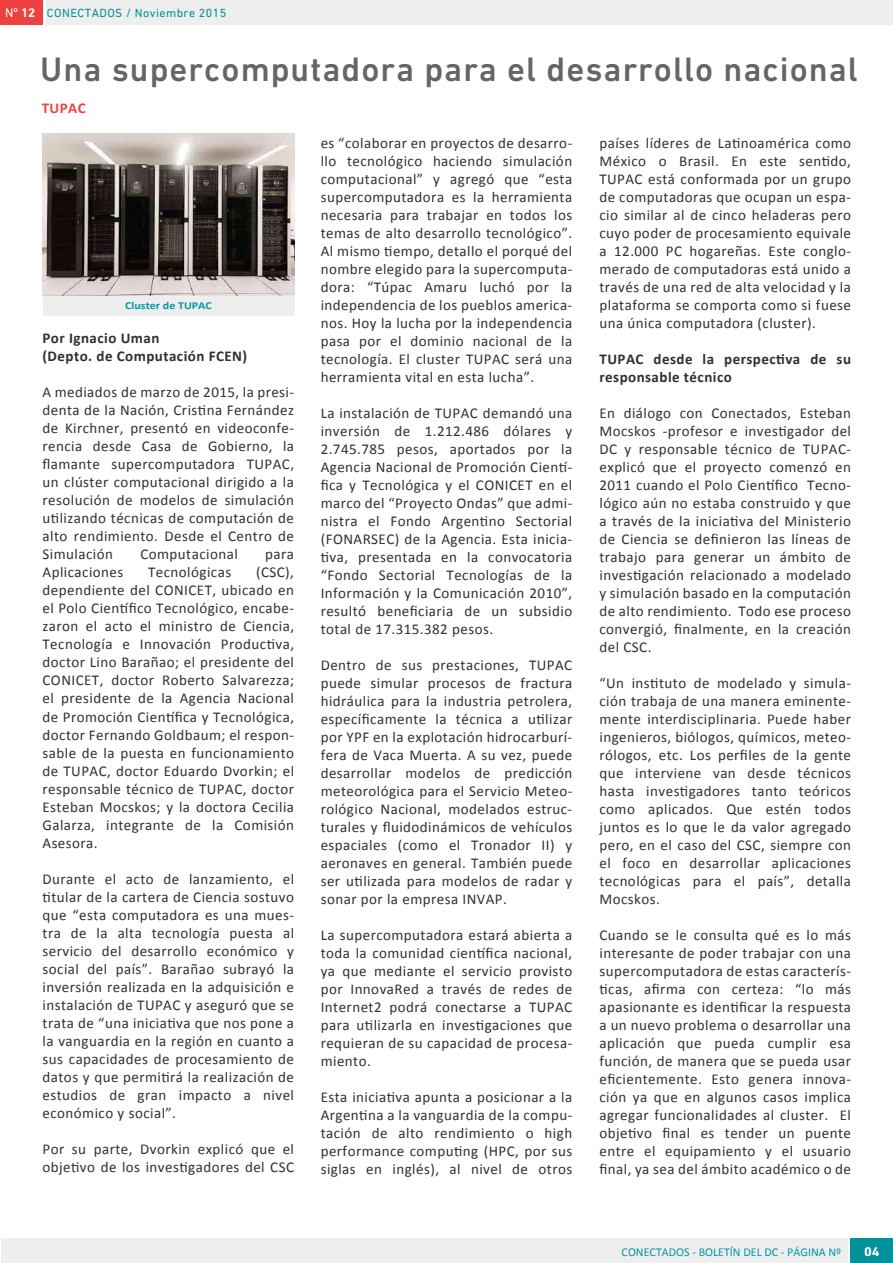
<style>
.page{position:relative;width:893px;height:1263px;background:#fff}
.page>*{position:absolute;margin:0;border:0;box-sizing:border-box;transform-origin:0 0}
.t1{font:500 34.5px "DIN Next LT Pro";letter-spacing:.03em;color:#656468}
.t2{font:15px/18px "Calibri";letter-spacing:.03em;color:#302f34;text-align:justify}
.t3{font:700 15px/18px "Calibri";letter-spacing:.03em;color:#302f34}
.t4{font:700 15px "Calibri";letter-spacing:.03em;color:#ee413f}
.t5{font:12.75px "DIN Next LT Pro";color:#fff}
.t6{font:700 12.75px "DIN Next LT Pro";color:#fff;scale:1.1 1}
.t7{font:12px "Calibri";color:#0098a5}
.t8{font:12px "DIN Next LT Pro";letter-spacing:.04em;color:#00919b}
.t9{font:700 10.8px "Calibri";color:#0098a5;scale:1.12 1}
.s1{font-weight:700}
</style>
<div class="page">
<div style="left:47px;top:0;width:846px;height:25px;background:#eee"></div>
<div style="left:1px;top:1238px;width:847px;height:25px;background:#eee"></div>
<div style="left:850px;top:1238px;width:43px;height:25px;background:#00919b"></div>
<div style="left:0;top:0;width:43px;height:25px;background:#ee413f"></div>
<img style="left:43px;top:134px;width:251px;height:162px">
<div style="left:43px;top:296px;width:252px;height:19px;background:#eee"></div>
<p class="t5" style="left:5px;top:6px;width:32px">Nº <span class="s1">12</span></p>
<p class="t8" style="left:47px;top:6px;width:181px">CONECTADOS / Noviembre 2015</p>
<h1 class="t1" style="left:40px;top:49px;width:819px">Una supercomputadora para el desarrollo nacional</h1>
<p class="t4" style="left:42px;top:97px;width:46px">TUPAC</p>
<p class="t9" style="left:125px;top:298px;width:79px">Cluster de TUPAC</p>
<p class="t3" style="left:43px;top:329px;width:206px">Por Ignacio Uman<br>(Depto. de Computación FCEN)</p>
<p class="t2" style="left:43px;top:383px;width:253px">A mediados de marzo de 2015, la presi&shy;denta de la Nación, Cristina Fernández de Kirchner, presentó en videoconfe&shy;rencia desde Casa de Gobierno, la flamante supercomputadora TUPAC, un clúster computacional dirigido a la resolución de modelos de simulación utilizando técnicas de computación de alto rendimiento. Desde el Centro de Simulación</p>
<p class="t2" style="left:140px;top:545px;width:99px">Computacional</p>
<p class="t2" style="left:265px;top:545px;width:30px">para</p>
<p class="t2" style="left:43px;top:563px;width:253px;text-indent:214px">(CSC), dependiente del CONICET, ubicado en el Polo Científico Tecnológico, encabe&shy;zaron el acto el ministro de Ciencia, Tecnología e Innovación Productiva, doctor Lino Barañao; el presidente del CONICET, doctor Roberto Salvarezza; el presidente de la Agencia Nacional de Promoción Científica y Tecnológica, doctor Fernando Goldbaum; el respon&shy;sable de la puesta en funcionamiento de TUPAC, doctor Eduardo Dvorkin; el responsable técnico de TUPAC, doctor Esteban Mocskos; y la doctora Cecilia Galarza, integrante de la Comisión Asesora.</p>
<p class="t2" style="left:43px;top:869px;width:253px">Durante el acto de lanzamiento, el titular de la cartera de Ciencia sostuvo que “esta computadora es una mues&shy;tra de la alta tecnología puesta al servicio del desarrollo económico y social del país”. Barañao subrayó la inversión realizada en la adquisición e instalación de TUPAC y aseguró que se trata de “una iniciativa que nos pone a la vanguardia en la región en cuanto a sus capacidades de procesamiento de datos y que permitirá la realización de estudios de gran impacto a nivel económico y social”.</p>
<p class="t2" style="left:43px;top:1139px;width:253px">Por su parte, Dvorkin explicó que el objetivo de los investigadores del CSC</p>
<p class="t2" style="left:43px;top:563px;width:82px">Aplicaciones</p>
<p class="t2" style="left:148px;top:563px;width:85px">Tecnológicas</p>
<p class="t2" style="left:321px;top:134px;width:253px">es “colaborar en proyectos de desarro&shy;llo tecnológico haciendo simulación computacional” y agregó que “esta supercomputadora es la herramienta necesaria para trabajar en todos los temas de alto desarrollo tecnológico”.<br>Al mismo tiempo, detallo el porqué del nombre elegido para la supercomputa&shy;dora: “Túpac Amaru luchó por la independencia de los pueblos america&shy;nos. Hoy la lucha por la independencia pasa por el dominio nacional de la tecnología. El cluster TUPAC será una herramienta vital en esta lucha”.</p>
<p class="t2" style="left:321px;top:404px;width:253px">La instalación de TUPAC demandó una inversión de 1.212.486 dólares y 2.745.785 pesos, aportados por la Agencia Nacional de Promoción Cientí&shy;fica y Tecnológica y el CONICET en el marco del “Proyecto Ondas” que admi&shy;nistra el Fondo Argentino Sectorial (FONARSEC) de la Agencia. Esta inicia&shy;tiva, presentada en la convocatoria “Fondo Sectorial Tecnologías de la Información y la Comunicación 2010”, resultó beneficiaria de un subsidio total de 17.315.382 pesos.</p>
<p class="t2" style="left:321px;top:656px;width:253px">Dentro de sus prestaciones, TUPAC puede simular procesos de fractura hidráulica para la industria petrolera, específicamente la técnica a utilizar por YPF en la explotación hidrocarburí&shy;fera de Vaca Muerta. A su vez, puede desarrollar modelos de predicción meteorológica para el Servicio Meteo&shy;rológico Nacional, modelados estruc&shy;turales y fluidodinámicos de vehículos espaciales (como el Tronador II) y aeronaves en general. También puede ser utilizada para modelos de radar y sonar por la empresa INVAP.</p>
<p class="t2" style="left:321px;top:926px;width:253px">La supercomputadora estará abierta a toda la comunidad científica nacional, ya que mediante el servicio provisto por InnovaRed a través de redes de Internet2 podrá conectarse a TUPAC para utilizarla en investigaciones que requieran de su capacidad de procesa&shy;miento.</p>
<p class="t2" style="left:321px;top:1088px;width:253px">Esta iniciativa apunta a posicionar a la Argentina a la vanguardia de la compu&shy;tación de alto rendimiento o high performance computing (HPC, por sus siglas en inglés), al nivel de otros</p>
<p class="t2" style="left:599px;top:134px;width:253px">países líderes de Latinoamérica como México o Brasil. En este sentido, TUPAC está conformada por un grupo de computadoras que ocupan un espa&shy;cio similar al de cinco heladeras pero cuyo poder de procesamiento equivale a 12.000 PC hogareñas. Este conglo&shy;merado de computadoras está unido a través de una red de alta velocidad y la plataforma se comporta como si fuese una única computadora (cluster).</p>
<p class="t3" style="left:599px;top:350px;width:253px">TUPAC desde la perspectiva de su responsable técnico</p>
<p class="t2" style="left:599px;top:404px;width:253px">En diálogo con Conectados, Esteban Mocskos -profesor e investigador del DC y responsable técnico de TUPAC&shy;explicó que el proyecto comenzó en 2011 cuando el Polo Científico Tecno&shy;lógico aún no estaba construido y que a través de la iniciativa del Ministerio de Ciencia se definieron las líneas de trabajo para generar un ámbito de investigación relacionado a modelado y simulación basado en la computación de alto rendimiento. Todo ese proceso convergió, finalmente, en la creación del CSC.</p>
<p class="t2" style="left:599px;top:674px;width:253px">“Un instituto de modelado y simula&shy;ción trabaja de una manera eminente&shy;mente interdisciplinaria. Puede haber ingenieros, biólogos, químicos, meteo&shy;rólogos, etc. Los perfiles de la gente que interviene van desde técnicos hasta investigadores tanto teóricos como aplicados. Que estén todos juntos es lo que le da valor agregado pero, en el caso del CSC, siempre con el foco en desarrollar aplicaciones tecnológicas para el país”, detalla Mocskos.</p>
<p class="t2" style="left:599px;top:926px;width:253px">Cuando se le consulta qué es lo más interesante de poder trabajar con una supercomputadora de estas caracterís&shy;ticas, afirma con certeza: “lo más apasionante es identificar la respuesta a un nuevo problema o desarrollar una aplicación que pueda cumplir esa función, de manera que se pueda usar eficientemente. Esto genera innova&shy;ción ya que en algunos casos implica agregar funcionalidades al cluster. El objetivo final es tender un puente entre el equipamiento y el usuario final, ya sea del ámbito académico o de</p>
<p class="t7" style="left:622px;top:1244px;width:221px">CONECTADOS - BOLETÍN DEL DC - PÁGINA Nº</p>
<p class="t6" style="left:864px;top:1244px;width:16px">04</p>
</div>
